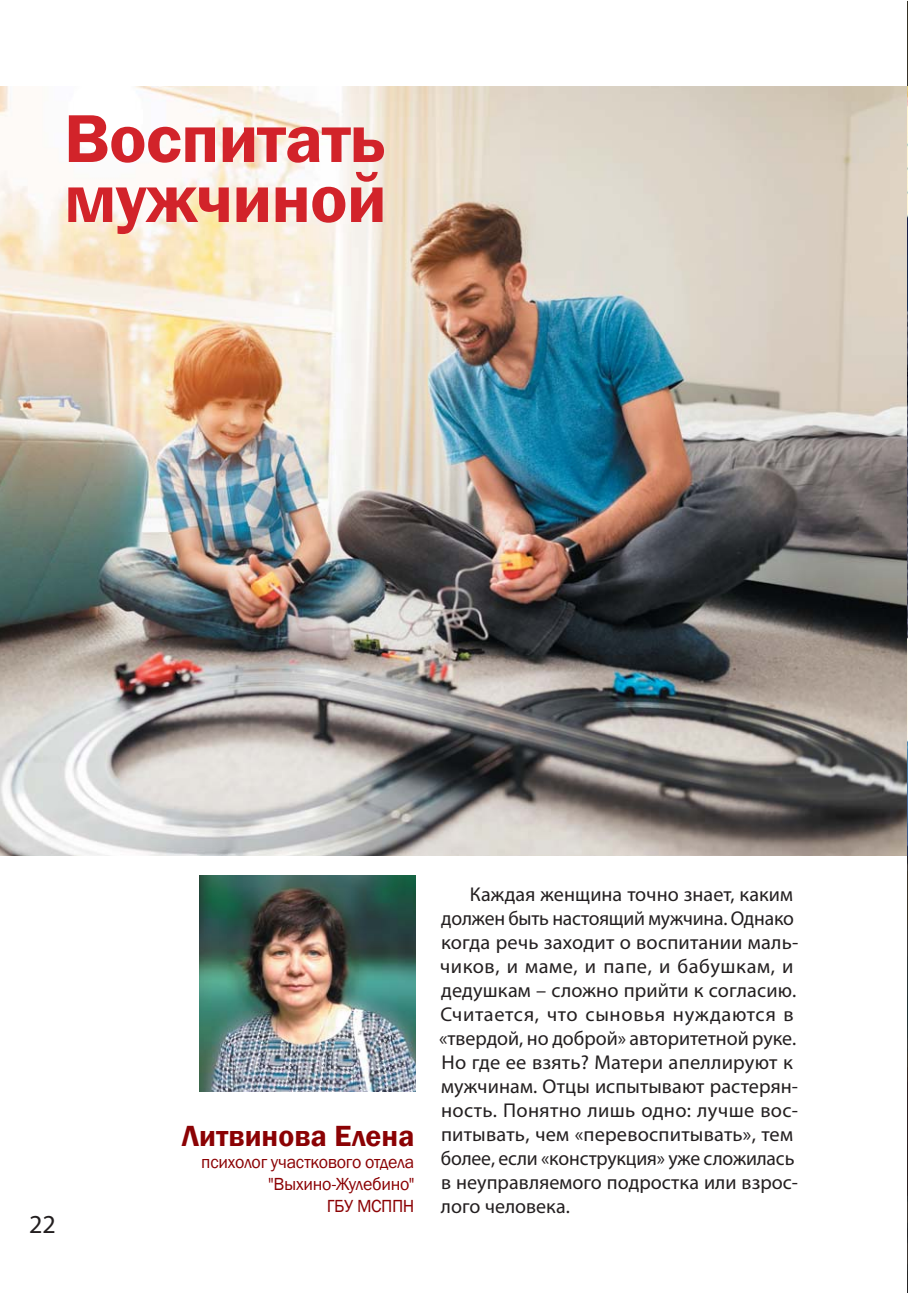
<style>
.page{position:relative;width:908px;height:1293px;background:#fff}
.page>*{position:absolute;margin:0;border:0;box-sizing:border-box;transform-origin:0 0}
.t1{font:600 70px/60px "Franklin Gothic";letter-spacing:-.01em;color:#d2232a}
.t2{font:600 30px "Franklin Gothic";letter-spacing:.005em;color:#8b0204}
.t3{font:26px "Myriad Pro";color:#231f20}
.t4{font:20px/24px "Myriad Pro";letter-spacing:.005em;color:#231f20}
.t5{font:18px/22px "Franklin Gothic";letter-spacing:-.015em;color:#8b0204;text-align:right}
</style>
<div class="page">
<hr style="left:906px;top:1px;width:1px;height:1291px;background:#231f20">
<img style="left:0;top:86px;width:907px;height:769px">
<img style="left:199px;top:875px;width:216px;height:216px">
<img style="left:907px;top:1px;width:1px;height:1291px">
<h1 class="t1" style="left:64px;top:107px;width:324px">Воспитать мужчиной</h1>
<h3 class="t3" style="left:29px;top:1209px;width:28px">22</h3>
<h2 class="t2" style="left:182px;top:1118px;width:234px">Литвинова Елена</h2>
<p class="t5" style="left:201px;top:1150px;width:214px">психолог участкового отдела "Выхино-Жулебино"<br>ГБУ МСППН</p>
<p class="t4" style="left:439px;top:882px;width:360px;text-indent:31px">Каждая женщина точно знает, каким должен быть настоящий мужчина. Однако когда речь заходит о воспитании маль&shy;чиков, и маме, и папе, и бабушкам, и дедушкам – сложно прийти к согласию.<br>Считается, что сыновья нуждаются в «твердой, но доброй» авторитетной руке.<br>Но где ее взять? Матери апеллируют к мужчинам. Отцы испытывают растерян&shy;ность. Понятно лишь одно: лучше вос&shy;питывать, чем «перевоспитывать», тем более, если «конструкция» уже сложилась в неуправляемого подростка или взрос&shy;лого человека.</p>
</div>
